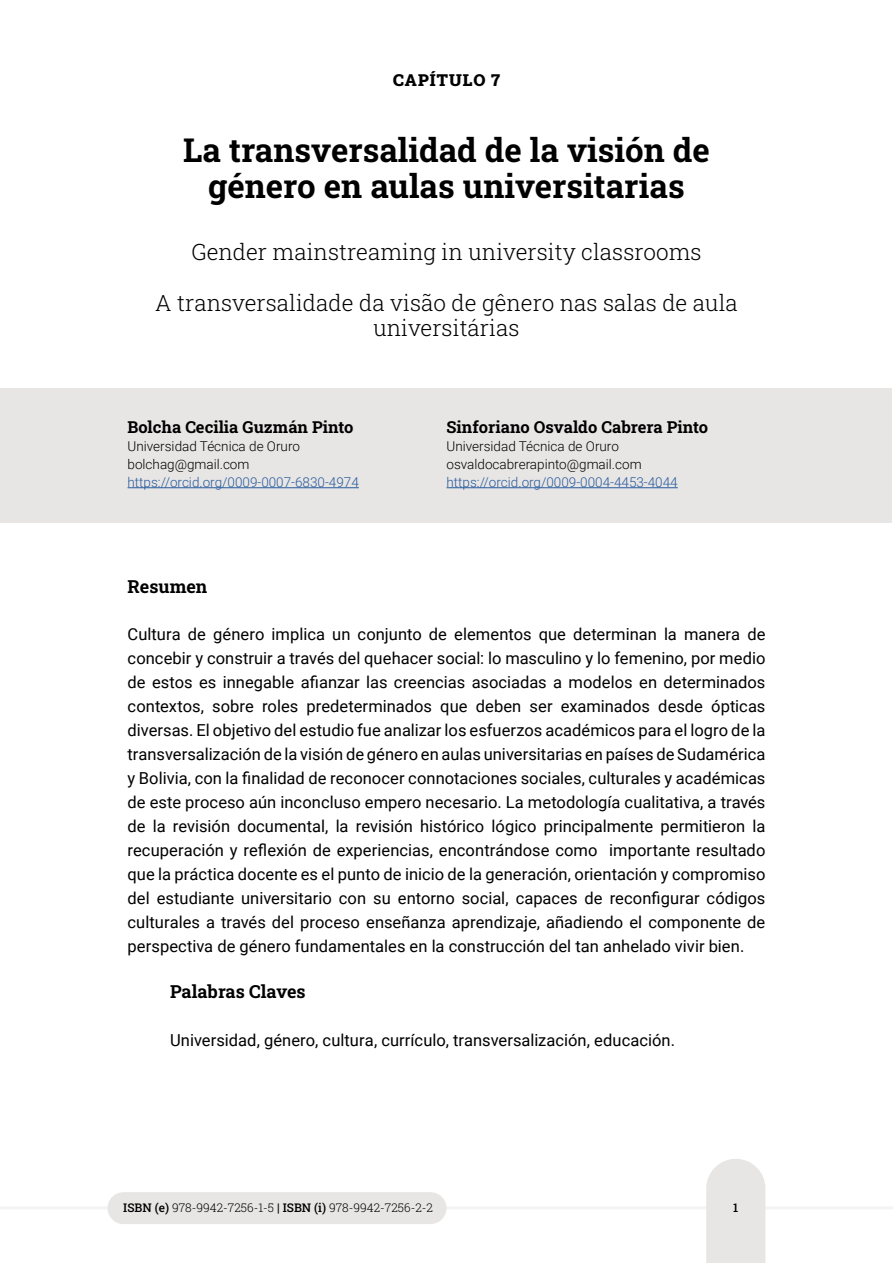
<style>
.page{position:relative;width:893px;height:1263px;background:#fff}
.page>*{position:absolute;margin:0;border:0;box-sizing:border-box;transform-origin:0 0}
.t1{font:700 33px/36px "Roboto Slab";color:#000;text-align:center}
.t2{font:300 22.5px/25.5px "Roboto Slab";color:#000;text-align:center}
.t3{font:700 18px "Roboto Slab";color:#000}
.t4{font:16.5px/24px "Roboto";color:#000;text-align:justify}
.t5{font:700 16.5px "Roboto Slab";color:#000}
.t6{font:900 16.5px "Roboto Slab";letter-spacing:.065em;color:#000}
.t7{font:300 13.5px/18px "Roboto";color:#000}
.t8{font:300 13.5px "Roboto";color:#275b9b}
.t9{font:300 12px "Roboto Slab";color:#000}
.t10{font:500 12px "Roboto Slab";color:#000}
.s1{font-weight:500}
</style>
<div class="page">
<hr style="left:0;top:1206px;width:893px;height:3px;background:#f4f4f4">
<div style="left:706px;top:1159px;width:59px;height:104px;background:#e8e5e5"></div>
<div style="left:108px;top:1192px;width:338px;height:32px;background:#e8e5e5;border-radius:16px"></div>
<div style="left:1px;top:388px;width:891px;height:135px;background:#e8e5e5"></div>
<hr style="left:128px;top:487px;width:231px;height:1px;background:#275b9b">
<hr style="left:446px;top:487px;width:232px;height:1px;background:#275b9b">
<p class="t6" style="left:393px;top:69px;width:108px">CAPÍTULO 7</p>
<h1 class="t1" style="left:183px;top:131px;width:528px">La transversalidad de la visión de género en aulas universitarias</h1>
<h2 class="t2" style="left:191px;top:238px;width:512px">Gender mainstreaming in university classrooms</h2>
<h2 class="t2" style="left:155px;top:289px;width:584px">A transversalidade da visão de gênero nas salas de aula universitárias</h2>
<p class="t5" style="left:128px;top:415px;width:227px">Bolcha Cecilia Guzmán Pinto</p>
<p class="t7" style="left:128px;top:436px;width:174px">Universidad Técnica de Oruro bolchag@gmail.com</p>
<p class="t8" style="left:128px;top:472px;width:233px">https://orcid.org/0009-0007-6830-4974</p>
<p class="t5" style="left:446px;top:415px;width:263px">Sinforiano Osvaldo Cabrera Pinto</p>
<p class="t7" style="left:446px;top:436px;width:197px">Universidad Técnica de Oruro osvaldocabrerapinto@gmail.com</p>
<p class="t8" style="left:446px;top:472px;width:233px">https://orcid.org/0009-0004-4453-4044</p>
<p class="t3" style="left:128px;top:574px;width:81px">Resumen</p>
<p class="t4" style="left:128px;top:621px;width:639px">Cultura de género implica un conjunto de elementos que determinan la manera de concebir y construir a través del quehacer social: lo masculino y lo femenino, por medio de estos es innegable afianzar las creencias asociadas a modelos en determinados contextos, sobre roles predeterminados que deben ser examinados desde ópticas diversas. El objetivo del estudio fue analizar los esfuerzos académicos para el logro de la transversalización de la visión de género en aulas universitarias en países de Sudamérica y Bolivia, con la finalidad de reconocer connotaciones sociales, culturales y académicas de este proceso aún inconcluso empero necesario. La metodología cualitativa, a través de la revisión documental, la revisión histórico lógico principalmente permitieron la recuperación y reflexión de experiencias, encontrándose como importante resultado que la práctica docente es el punto de inicio de la generación, orientación y compromiso del estudiante universitario con su entorno social, capaces de reconfigurar códigos culturales a través del proceso enseñanza aprendizaje, añadiendo el componente de perspectiva de género fundamentales en la construcción del tan anhelado vivir bien.</p>
<p class="t3" style="left:170px;top:979px;width:137px">Palabras Claves</p>
<p class="t4" style="left:170px;top:1028px;width:506px">Universidad, género, cultura, currículo, transversalización, educación.</p>
<p class="t9" style="left:123px;top:1199px;width:311px"><span class="s1">ISBN (e)</span> 978-9942-7256-1-5 <span class="s1">| ISBN (i)</span> 978-9942-7256-2-2</p>
<p class="t10" style="left:733px;top:1199px;width:7px">1</p>
</div>
